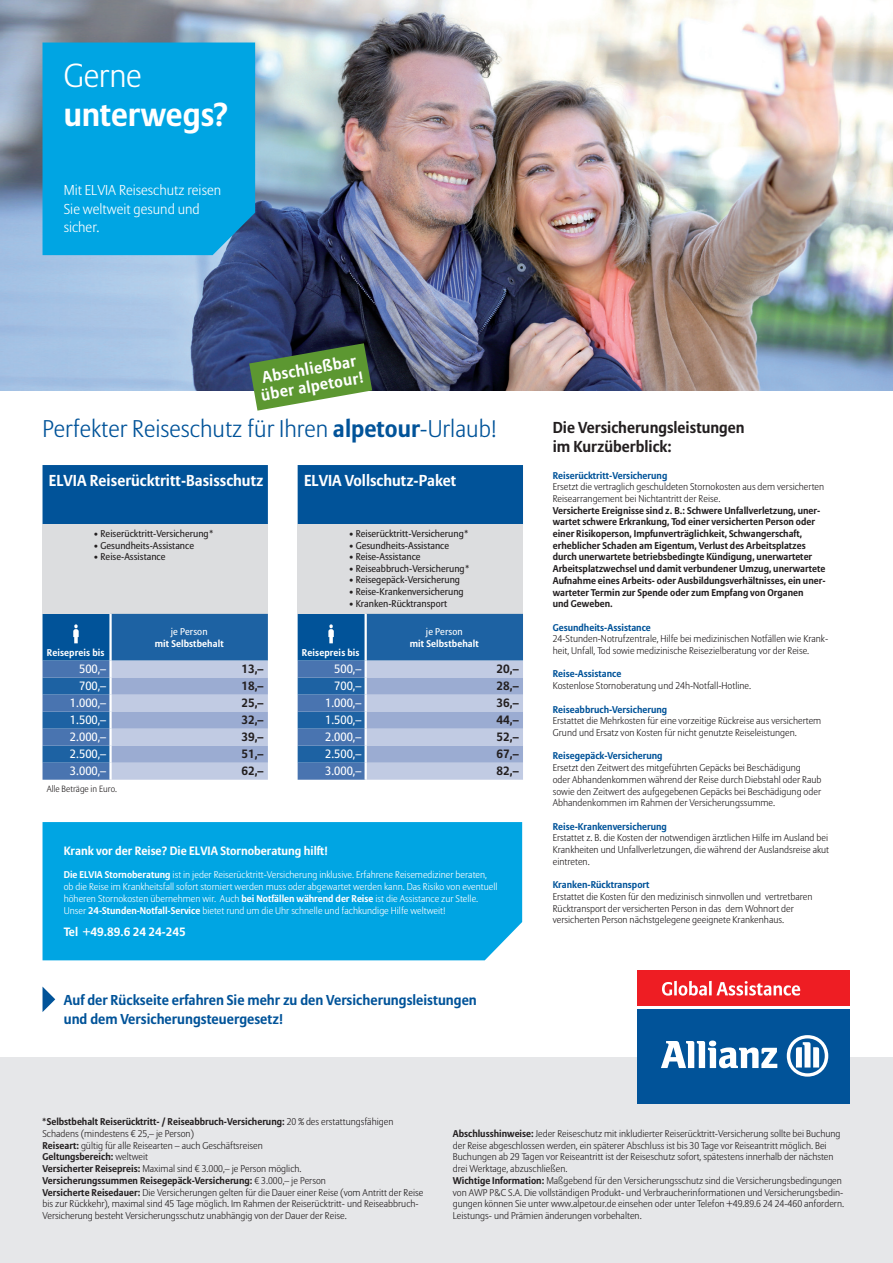
<style>
.page{position:relative;width:893px;height:1263px;background:#fff}
.page>*{position:absolute;margin:0;border:0;box-sizing:border-box;transform-origin:0 0}
.t1{font:700 33px "Allianz Sans";letter-spacing:-.005em;color:#fff}
.t2{font:300 33px "Allianz Sans";letter-spacing:-.01em;color:#fff}
.t3{font:300 24px "Allianz Sans";color:#015399}
.t4{font:700 16.05px/17.4px "Allianz Sans";color:#fff}
.t5{font:700 15.75px "Allianz Sans";color:#fff}
.t6{font:700 15.75px/18.8px "Allianz Sans";color:#231f20}
.t7{font:700 14.25px/18.8px "Allianz Sans";color:#015399}
.t8{font:300 14.25px/18.8px "Allianz Sans";color:#fff}
.t9{font:12px "Allianz Sans";color:#fff}
.t10{font:700 12px "Allianz Sans";color:#fff}
.t11{font:700 12px "Allianz Sans";color:#231f20}
.t12{font:300 9.75px/11.7px "Allianz Sans";color:#231f20}
.t13{font:700 9.75px/11.7px "Allianz Sans";color:#231f20}
.t14{font:300 9.75px/11.7px "Allianz Sans";color:#fff}
.t15{font:9.75px "Allianz Sans";color:#231f20}
.t16{font:700 9.75px "Allianz Sans";color:#015399}
.t17{font:700 9.75px "Allianz Sans";letter-spacing:.01em;color:#fff}
.t18{font:9.75px "Allianz Sans";letter-spacing:.01em;color:#fff}
.t19{font:300 9px "Allianz Sans";color:#231f20}
.s1{font-weight:700}
</style>
<div class="page">
<div style="left:0;top:1057px;width:893px;height:206px;background:#e6e7e9"></div>
<img style="left:0;top:0;width:893px;height:390px">
<div style="left:43px;top:43px;width:212px;height:212px;background:#00a5e3"></div>
<div style="left:638px;top:970px;width:212px;height:36px;background:#ee1d23"></div>
<div style="left:638px;top:1009px;width:212px;height:95px;background:#015399"></div>
<svg style="left:661px;top:1040px;width:116px;height:28px"></svg>
<svg style="left:787px;top:1035px;width:41px;height:41px"></svg>
<svg style="left:662px;top:982px;width:10px;height:13px"></svg>
<hr style="left:674px;top:981px;width:3px;height:14px;background:#fff">
<svg style="left:678px;top:981px;width:29px;height:14px"></svg>
<hr style="left:709px;top:981px;width:3px;height:14px;background:#fff">
<svg style="left:716px;top:981px;width:84px;height:14px"></svg>
<svg style="left:43px;top:465px;width:225px;height:315px;background:#799cc2"></svg>
<svg style="left:298px;top:465px;width:225px;height:315px;background:#789cc2"></svg>
<div style="left:43px;top:822px;width:479px;height:138px;background:#00a5e3"></div>
<svg style="left:249px;top:343px;width:123px;height:68px"></svg>
<svg style="left:43px;top:987px;width:12px;height:25px"></svg>
<h1 class="t2" style="left:64px;top:55px;width:80px">Gerne</h1>
<h1 class="t1" style="left:64px;top:94px;width:167px">unterwegs?</h1>
<h3 class="t8" style="left:64px;top:180px;width:159px">Mit ELVIA Reiseschutz reisen<br>Sie weltweit gesund und sicher.</h3>
<h3 class="t4" style="left:257px;top:369px;width:105px;rotate:-10deg">Abschließbar über alpetour!</h3>
<h2 class="t3" style="left:43px;top:414px;width:456px">Perfekter Reiseschutz für Ihren <span class="s1">alpetour</span>-Urlaub!</h2>
<h3 class="t5" style="left:49px;top:471px;width:216px">ELVIA Reiserücktritt-Basisschutz</h3>
<h3 class="t5" style="left:304px;top:471px;width:154px">ELVIA Vollschutz-Paket</h3>
<p class="t15" style="left:94px;top:528px;width:121px">• Reiserücktritt-Versicherung*</p>
<p class="t15" style="left:94px;top:539px;width:102px">• Gesundheits-Assistance</p>
<p class="t15" style="left:94px;top:551px;width:73px">• Reise-Assistance</p>
<p class="t15" style="left:349px;top:528px;width:121px">• Reiserücktritt-Versicherung*</p>
<p class="t15" style="left:349px;top:539px;width:102px">• Gesundheits-Assistance</p>
<p class="t15" style="left:349px;top:551px;width:73px">• Reise-Assistance</p>
<p class="t15" style="left:349px;top:562px;width:122px">• Reiseabbruch-Versicherung*</p>
<p class="t15" style="left:349px;top:574px;width:113px">• Reisegepäck-Versicherung</p>
<p class="t15" style="left:349px;top:586px;width:117px">• Reise-Krankenversicherung</p>
<p class="t15" style="left:349px;top:597px;width:100px">• Kranken-Rücktransport</p>
<p class="t17" style="left:47px;top:647px;width:59px">Reisepreis bis</p>
<p class="t18" style="left:171px;top:626px;width:38px">je Person</p>
<p class="t17" style="left:155px;top:638px;width:71px">mit Selbstbehalt</p>
<p class="t17" style="left:302px;top:647px;width:59px">Reisepreis bis</p>
<p class="t18" style="left:426px;top:626px;width:38px">je Person</p>
<p class="t17" style="left:410px;top:638px;width:71px">mit Selbstbehalt</p>
<p class="t9" style="left:79px;top:661px;width:29px">500,–</p>
<p class="t11" style="left:241px;top:661px;width:24px">13,–</p>
<p class="t9" style="left:79px;top:678px;width:29px">700,–</p>
<p class="t11" style="left:241px;top:678px;width:24px">18,–</p>
<p class="t9" style="left:70px;top:695px;width:38px">1.000,–</p>
<p class="t11" style="left:241px;top:695px;width:24px">25,–</p>
<p class="t9" style="left:70px;top:712px;width:38px">1.500,–</p>
<p class="t11" style="left:241px;top:712px;width:24px">32,–</p>
<p class="t9" style="left:70px;top:729px;width:38px">2.000,–</p>
<p class="t11" style="left:241px;top:729px;width:24px">39,–</p>
<p class="t9" style="left:70px;top:746px;width:38px">2.500,–</p>
<p class="t11" style="left:241px;top:746px;width:24px">51,–</p>
<p class="t9" style="left:70px;top:763px;width:38px">3.000,–</p>
<p class="t11" style="left:241px;top:763px;width:24px">62,–</p>
<p class="t19" style="left:47px;top:783px;width:72px">Alle Beträge in Euro.</p>
<p class="t9" style="left:334px;top:661px;width:29px">500,–</p>
<p class="t11" style="left:497px;top:661px;width:24px">20,–</p>
<p class="t9" style="left:334px;top:678px;width:29px">700,–</p>
<p class="t11" style="left:497px;top:678px;width:24px">28,–</p>
<p class="t9" style="left:325px;top:695px;width:38px">1.000,–</p>
<p class="t11" style="left:497px;top:695px;width:24px">36,–</p>
<p class="t9" style="left:325px;top:712px;width:38px">1.500,–</p>
<p class="t11" style="left:497px;top:712px;width:24px">44,–</p>
<p class="t9" style="left:325px;top:729px;width:38px">2.000,–</p>
<p class="t11" style="left:497px;top:729px;width:24px">52,–</p>
<p class="t9" style="left:325px;top:746px;width:38px">2.500,–</p>
<p class="t11" style="left:497px;top:746px;width:24px">67,–</p>
<p class="t9" style="left:325px;top:763px;width:38px">3.000,–</p>
<p class="t11" style="left:497px;top:763px;width:24px">82,–</p>
<p class="t10" style="left:64px;top:843px;width:266px">Krank vor der Reise? Die ELVIA Stornoberatung hilft!</p>
<p class="t14" style="left:64px;top:869px;width:435px"><span class="s1">Die ELVIA Stornoberatung</span> ist in jeder Reiserücktritt-Versicherung inklusive. Erfahrene Reisemediziner beraten, ob die Reise im Krankheitsfall sofort storniert werden muss oder abgewartet werden kann. Das Risiko von eventuell höheren Stornokosten übernehmen wir. Auch <span class="s1">bei Notfällen während der Reise</span> ist die Assistance zur Stelle.<br>Unser <span class="s1">24-Stunden-Notfall-Service</span> bietet rund um die Uhr schnelle und fachkundige Hilfe weltweit!</p>
<p class="t10" style="left:64px;top:925px;width:124px">Tel +49.89.6 24 24-245</p>
<h3 class="t7" style="left:64px;top:990px;width:415px">Auf der Rückseite erfahren Sie mehr zu den Versicherungsleistungen und dem Versicherungsteuergesetz!</h3>
<h3 class="t6" style="left:553px;top:418px;width:193px">Die Versicherungsleistungen im Kurzüberblick:</h3>
<p class="t16" style="left:553px;top:469px;width:116px">Reiserücktritt-Versicherung</p>
<p class="t12" style="left:553px;top:481px;width:273px">Ersetzt die vertraglich geschuldeten Stornokosten aus dem versicherten<br>Reisearrangement bei Nichtantritt der Reise.</p>
<p class="t13" style="left:553px;top:504px;width:274px">Versicherte Ereignisse sind z. B.: Schwere Unfallverletzung, uner&shy;wartet schwere Erkrankung, Tod einer versicherten Person oder einer Risikoperson, Impfunverträglichkeit, Schwangerschaft, erheblicher Schaden am Eigentum, Verlust des Arbeitsplatzes durch unerwartete betriebsbedingte Kündigung, unerwarteter Arbeitsplatzwechsel und damit verbundener Umzug, unerwartete Aufnahme eines Arbeits- oder Ausbildungsverhältnisses, ein uner&shy;warteter Termin zur Spende oder zum Empfang von Organen<br>und Geweben.</p>
<p class="t16" style="left:553px;top:621px;width:100px">Gesundheits-Assistance</p>
<p class="t12" style="left:553px;top:633px;width:277px">24-Stunden-Notrufzentrale, Hilfe bei medizinischen Notfällen wie Krank&shy;heit, Unfall, Tod sowie medizinische Reisezielberatung vor der Reise.</p>
<p class="t16" style="left:553px;top:668px;width:70px">Reise-Assistance</p>
<p class="t12" style="left:553px;top:680px;width:200px">Kostenlose Stornoberatung und 24h-Notfall-Hotline.</p>
<p class="t16" style="left:553px;top:703px;width:116px">Reiseabbruch-Versicherung</p>
<p class="t12" style="left:553px;top:715px;width:270px">Erstattet die Mehrkosten für eine vorzeitige Rückreise aus versichertem<br>Grund und Ersatz von Kosten für nicht genutzte Reiseleistungen.</p>
<p class="t16" style="left:553px;top:750px;width:111px">Reisegepäck-Versicherung</p>
<p class="t12" style="left:553px;top:762px;width:270px">Ersetzt den Zeitwert des mitgeführten Gepäcks bei Beschädigung<br>oder Abhandenkommen während der Reise durch Diebstahl oder Raub sowie den Zeitwert des aufgegebenen Gepäcks bei Beschädigung oder Abhandenkommen im Rahmen der Versicherungssumme.</p>
<p class="t16" style="left:553px;top:820px;width:116px">Reise-Krankenversicherung</p>
<p class="t12" style="left:553px;top:832px;width:278px;text-align:justify">Erstattet z. B. die Kosten der notwendigen ärztlichen Hilfe im Ausland bei Krankheiten und Unfallverletzungen, die während der Auslandsreise akut eintreten.</p>
<p class="t16" style="left:553px;top:879px;width:98px">Kranken-Rücktransport</p>
<p class="t12" style="left:553px;top:890px;width:261px">Erstattet die Kosten für den medizinisch sinnvollen und vertretbaren<br>Rücktransport der versicherten Person in das dem Wohnort der versicherten Person nächstgelegene geeignete Krankenhaus.</p>
<p class="t12" style="left:43px;top:1116px;width:382px"><span class="s1">*Selbstbehalt Reiserücktritt- / Reiseabbruch-Versicherung:</span> 20 % des erstattungsfähigen Schadens (mindestens € 25,– je Person)<br><span class="s1">Reiseart:</span> gü ltig fü r alle Reisearten – auch Geschäftsreisen<br><span class="s1">Geltungsbereich:</span> weltweit<br><span class="s1">Versicherter Reisepreis:</span> Maximal sind € 3.000,– je Person möglich.<br><span class="s1">Versicherungssummen Reisegepäck-Versicherung:</span> € 3.000,– je Person<br><span class="s1">Versicherte Reisedauer:</span> Die Versicherungen gelten fü r die Dauer einer Reise (vom Antritt der Reise bis zur Rückkehr), maximal sind 45 Tage möglich. Im Rahmen der Reiserücktritt- und Reiseabbruch-Versicherung besteht Versicherungsschutz unabhängig von der Dauer der Reise.</p>
<p class="t12" style="left:453px;top:1127px;width:393px"><span class="s1">Abschlusshinweise:</span> Jeder Reiseschutz mit inkludierter Reiserücktritt-Versicherung sollte bei Buchung der Reise abgeschlossen werden, ein späterer Abschluss ist bis 30 Tage vor Reiseantritt möglich. Bei Buchungen ab 29 Tagen vor Reiseantritt ist der Reiseschutz sofort, spätestens innerhalb der nächsten drei Werktage, abzuschließen.<br><span class="s1">Wichtige Information:</span> Maßgebend für den Versicherungsschutz sind die Versicherungsbedingungen von AWP P&amp;C S.A. Die vollständigen Produkt- und Verbraucherinformationen und Versicherungsbedin&shy;gungen können Sie unter www.alpetour.de einsehen oder unter Telefon +49.89.6 24 24-460 anfordern.<br>Leistungs- und Prämien änderungen vorbehalten.</p>
</div>
